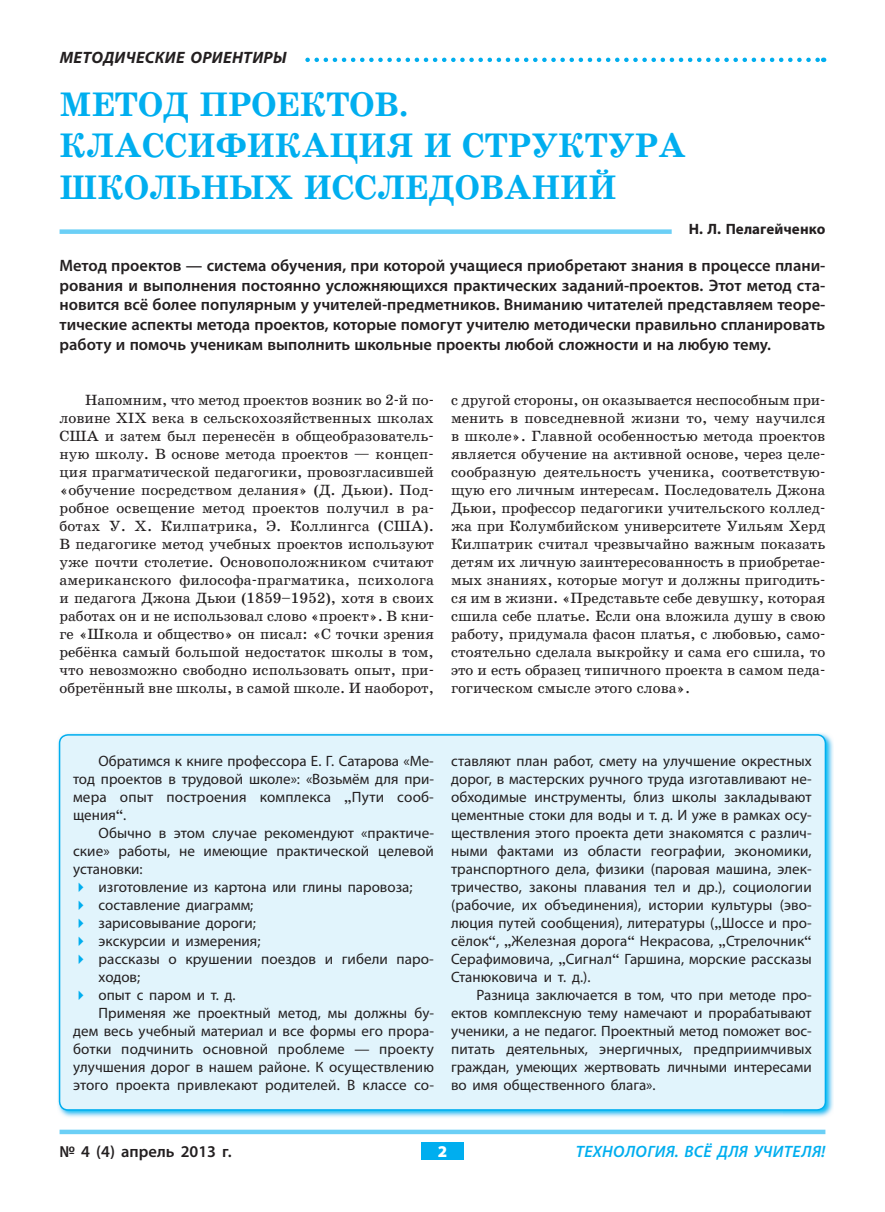
<style>
.page{position:relative;width:885px;height:1212px;background:#fff}
.page>*{position:absolute;margin:0;border:0;box-sizing:border-box;transform-origin:0 0}
.t1{font:700 34.5px/41.4px "School Book C";color:#00aeef}
.t2{font:600 16.5px/19.8px "Myriad Pro";color:#231f20;text-align:justify}
.t3{font:italic 600 16.5px "Myriad Pro";letter-spacing:.02em;color:#00aeef}
.t4{font:italic 700 16.5px "Myriad Pro";letter-spacing:.02em;color:#231f20}
.t5{font:900 16.5px "Myriad Pro";color:#fff}
.t6{font:15px/18px "School Book C";color:#231f20;text-align:justify}
.t7{font:15px/18px "Myriad Pro";letter-spacing:.005em;color:#231f20;text-align:justify}
.t8{font:700 15px "Myriad Pro";color:#231f20}
.s1{font-family:"School Book C"}
</style>
<div class="page">
<div style="left:421px;top:1142px;width:42px;height:17px;background:#00aeef"></div>
<hr style="left:60px;top:1130px;width:765px;height:4px;background:#6bcff6">
<svg style="left:305px;top:58px;width:519px;height:4px"></svg>
<div style="left:60px;top:229px;width:765px;height:5px;background:#6bcff6"></div>
<div style="left:671px;top:227px;width:171px;height:8px;background:#fff"></div>
<img style="left:58px;top:733px;width:775px;height:385px">
<div style="left:60px;top:735px;width:765px;height:375px;background:#e1f4fc;border-radius:9px"></div>
<div style="left:59px;top:734px;width:767px;height:377px;border:2px solid #00aeef;border-radius:9px"></div>
<p class="t4" style="left:60px;top:52px;width:228px">МЕТОДИЧЕСКИЕ ОРИЕНТИРЫ</p>
<h1 class="t1" style="left:60px;top:87px;width:628px">МЕТОД ПРОЕКТОВ.<br>КЛАССИФИКАЦИЯ И СТРУКТУРА<br>ШКОЛЬНЫХ ИССЛЕДОВАНИЙ</h1>
<p class="t8" style="left:688px;top:223px;width:138px">Н. Л. Пелагейченко</p>
<p class="t2" style="left:60px;top:257px;width:767px">Метод проектов — система обучения, при которой учащиеся приобретают знания в процессе плани&shy;рования и выполнения постоянно усложняющихся практических заданий-проектов. Этот метод ста&shy;новится всё более популярным у учителей-предметников. Вниманию читателей представляем теоре&shy;тические аспекты метода проектов, которые помогут учителю методически правильно спланировать работу и помочь ученикам выполнить школьные проекты любой сложности и на любую тему.</p>
<p class="t6" style="left:60px;top:392px;width:376px;text-indent:26px">Напомним, что метод проектов возник во 2-й по&shy;ловине ХІХ века в сельскохозяйственных школах США и затем был перенесён в общеобразователь&shy;ную школу. В основе метода проектов — концеп&shy;ция прагматической педагогики, провозгласившей «обучение посредством делания» (Д. Дьюи). Под&shy;робное освещение метод проектов получил в ра&shy;ботах У. Х. Килпатрика, Э. Коллингса (США).<br>В педагогике метод учебных проектов используют уже почти столетие. Основоположником считают американского философа-прагматика, психолога и педагога Джона Дьюи (1859–1952), хотя в своих работах он и не использовал слово «проект». В кни&shy;ге «Школа и общество» он писал: «С точки зрения ребёнка самый большой недостаток школы в том, что невозможно свободно использовать опыт, при&shy;обретённый вне школы, в самой школе. И наоборот,</p>
<p class="t6" style="left:451px;top:392px;width:376px">с другой стороны, он оказывается неспособным при&shy;менить в повседневной жизни то, чему научился в школе». Главной особенностью метода проектов является обучение на активной основе, через целе&shy;сообразную деятельность ученика, соответствую&shy;щую его личным интересам. Последователь Джона Дьюи, профессор педагогики учительского коллед&shy;жа при Колумбийском университете Уильям Херд Килпат рик считал чрезвычайно важным показать детям их личную заинтересованность в приобретае&shy;мых знаниях, которые могут и должны пригодить&shy;ся им в жизни. «Представьте себе девушку, которая сшила себе платье. Если она вложила душу в свою работу, придумала фасон платья, с любовью, само&shy;стоятельно сделала выкройку и сама его сшила, то это и есть образец типичного проекта в самом педа&shy;гогическом смысле этого слова».</p>
<p class="t7" style="left:73px;top:753px;width:362px;text-indent:26px">Обратимся к книге профессора Е. Г. Сатарова «Ме&shy;тод проектов в трудовой школе»: «Возьмём для при&shy;мера опыт построения комплекса <span class="s1">„</span>Пути сооб&shy;щения<span class="s1">“</span>.</p>
<p class="t7" style="left:73px;top:825px;width:362px;text-indent:26px">Обычно в этом случае рекомендуют «практиче&shy;ские» работы, не имеющие практической целевой установки:</p>
<p class="t7" style="left:99px;top:879px;width:315px">изготовление из картона или глины паро воза;</p>
<p class="t7" style="left:99px;top:897px;width:156px">составление диаграмм;</p>
<p class="t7" style="left:99px;top:915px;width:159px">зарисовывание дороги;</p>
<p class="t7" style="left:99px;top:933px;width:163px">экскурсии и измерения;</p>
<p class="t7" style="left:99px;top:951px;width:337px">рассказы о крушении поездов и гибели паро-</p>
<p class="t7" style="left:99px;top:969px;width:43px">ходов;</p>
<p class="t7" style="left:99px;top:987px;width:138px">опыт с паром и т. д.</p>
<p class="t7" style="left:99px;top:1005px;width:337px">Применяя же проектный метод, мы должны бу-</p>
<p class="t7" style="left:73px;top:1023px;width:362px">дем весь учебный материал и все формы его прора-</p>
<p class="t7" style="left:73px;top:1041px;width:362px">ботки подчинить основной проблеме — проекту</p>
<p class="t7" style="left:73px;top:1059px;width:362px">улучшения дорог в нашем районе. К осуществлению</p>
<p class="t7" style="left:73px;top:1077px;width:362px">этого проекта привлекают родителей. В классе со-</p>
<p class="t7" style="left:451px;top:753px;width:362px">ставляют план работ, смету на улучшение окрестных дорог, в мастерских ручного труда изготавливают не&shy;обходимые инструменты, близ школы заклады вают цементные стоки для воды и т. д. И уже в рамках осу&shy;ществления этого проекта дети знакомятся с различ&shy;ными фактами из области географии, экономики, транспортного дела, физики (паровая машина, элек&shy;тричество, законы плавания тел и др.), социологии (рабочие, их объединения), истории культуры (эво&shy;люция путей сообщения), литературы (<span class="s1">„</span>Шоссе и про&shy;сёлок<span class="s1">“</span>, <span class="s1">„</span>Железная дорога<span class="s1">“</span> Некрасова, <span class="s1">„</span>Стрелочник<span class="s1">“ </span>Серафимовича, <span class="s1">„</span>Сигнал<span class="s1">“</span> Гаршина, морские рассказы Станюковича и т. д.).</p>
<p class="t7" style="left:451px;top:987px;width:362px;text-indent:26px">Разница заключается в том, что при методе про&shy;ектов комплексную тему намечают и прорабатывают ученики, а не педагог. Проектный метод поможет вос&shy;питать деятельных, энергичных, предприимчивых граждан, умеющих жертвовать личными интересами во имя общественного блага».</p>
<p class="t2" style="left:60px;top:1143px;width:173px">№ 4 (4) апрель 2013 г.</p>
<p class="t5" style="left:438px;top:1145px;width:11px">2</p>
<p class="t3" style="left:575px;top:1145px;width:251px">ТЕХНОЛОГИЯ. ВСЁ ДЛЯ УЧИТЕЛЯ!</p>
</div>
